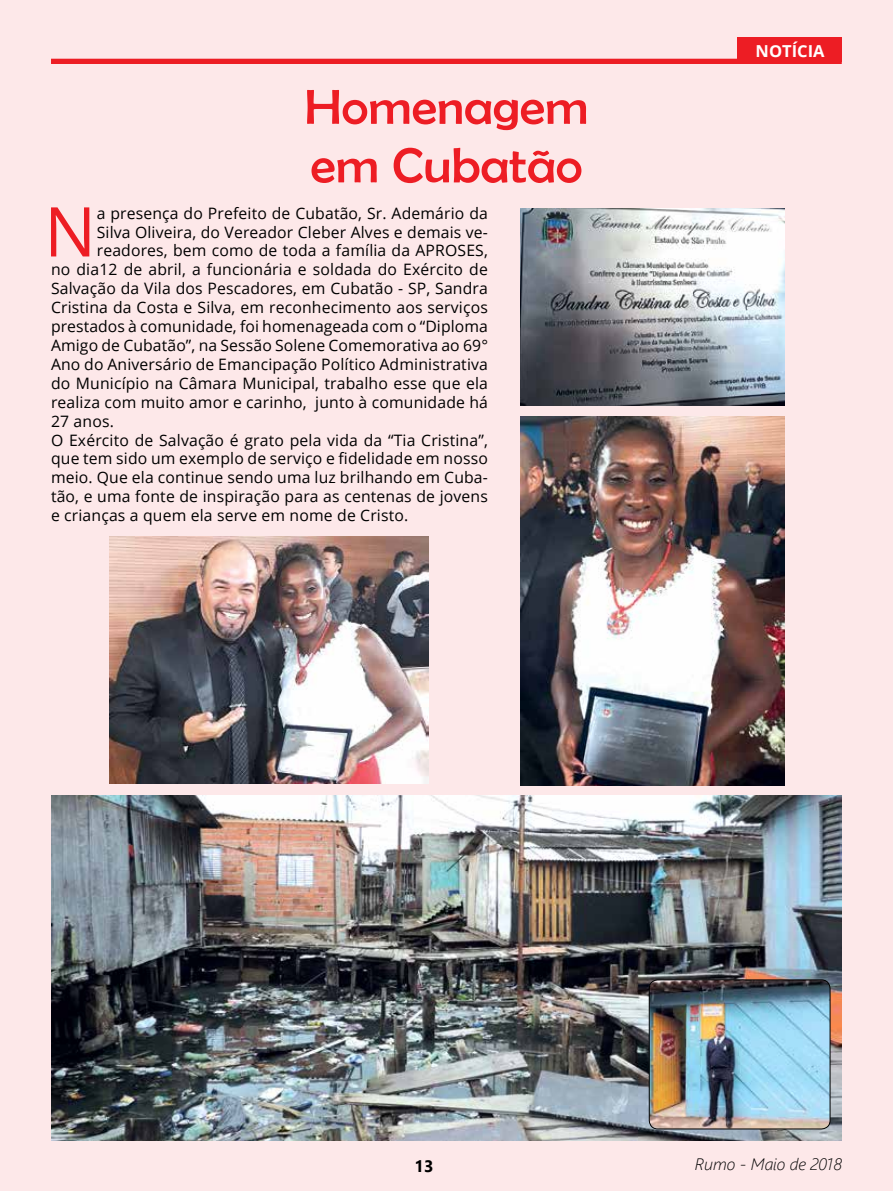
<style>
.page{position:relative;width:893px;height:1191px;background:#fde8e9}
.page>*{position:absolute;margin:0;border:0;box-sizing:border-box;transform-origin:0 0}
.t1{font:68.7px "Open Sans";color:#ed1d24}
.t2{font:49.5px/58.5px "Berlin Sans FB";color:#ed1d24;scale:1.05 1}
.t3{font:italic 300 16.5px "Segoe UI";color:#000}
.t4{font:700 16.5px "Open Sans";color:#fff}
.t5{font:700 16.5px "Segoe UI";color:#000}
.t6{font:15.75px "Open Sans";letter-spacing:.01em;color:#000}
</style>
<div class="page">
<div style="left:51px;top:59px;width:791px;height:5px;background:#ed1d24"></div>
<div style="left:737px;top:37px;width:105px;height:24px;background:#ed1d24"></div>
<img style="left:51px;top:795px;width:791px;height:345px">
<img style="left:649px;top:980px;width:181px;height:149px">
<div style="left:649px;top:979px;width:182px;height:150px;border:1px solid #000;border-radius:9px"></div>
<img style="left:521px;top:417px;width:263px;height:368px">
<img style="left:521px;top:208px;width:263px;height:197px">
<img style="left:110px;top:537px;width:319px;height:246px">
<h2 class="t2" style="left:304px;top:77px;width:272px">Homenagem em Cubatão</h2>
<h1 class="t1" style="left:44px;top:184px;width:53px">N</h1>
<p class="t6" style="left:97px;top:202px;width:393px">a presença do Prefeito de Cubatão, Sr. Ademário da</p>
<p class="t6" style="left:97px;top:221px;width:393px">Silva Oliveira, do Vereador Cleber Alves e demais ve-</p>
<p class="t6" style="left:97px;top:240px;width:393px">readores, bem como de toda a família da APROSES,</p>
<p class="t6" style="left:51px;top:259px;width:438px">no dia12 de abril, a funcionária e soldada do Exército de</p>
<p class="t6" style="left:51px;top:278px;width:438px">Salvação da Vila dos Pescadores, em Cubatão - SP, Sandra</p>
<p class="t6" style="left:51px;top:297px;width:438px">Cristina da Costa e Silva, em reconhecimento aos serviços</p>
<p class="t6" style="left:51px;top:315px;width:438px">prestados à comunidade, foi homenageada com o “Diploma</p>
<p class="t6" style="left:51px;top:334px;width:439px">Amigo de Cubatão”, na Sessão Solene Comemorativa ao 69°</p>
<p class="t6" style="left:51px;top:353px;width:438px">Ano do Aniversário de Emancipação Político Administrativa</p>
<p class="t6" style="left:51px;top:372px;width:438px">do Município na Câmara Municipal, trabalho esse que ela</p>
<p class="t6" style="left:51px;top:391px;width:438px">realiza com muito amor e carinho, junto à comunidade há</p>
<p class="t6" style="left:51px;top:410px;width:64px">27 anos.</p>
<p class="t6" style="left:51px;top:429px;width:438px">O Exército de Salvação é grato pela vida da “Tia Cristina”,</p>
<p class="t6" style="left:51px;top:448px;width:438px">que tem sido um exemplo de serviço e fidelidade em nosso</p>
<p class="t6" style="left:51px;top:467px;width:438px">meio. Que ela continue sendo uma luz brilhando em Cuba-</p>
<p class="t6" style="left:51px;top:486px;width:438px">tão, e uma fonte de inspiração para as centenas de jovens</p>
<p class="t6" style="left:51px;top:504px;width:359px">e crianças a quem ela serve em nome de Cristo.</p>
<p class="t4" style="left:756px;top:39px;width:70px">NOTÍCIA</p>
<p class="t5" style="left:415px;top:1152px;width:20px">13</p>
<p class="t3" style="left:695px;top:1152px;width:148px">Rumo - Maio de 2018</p>
</div>
